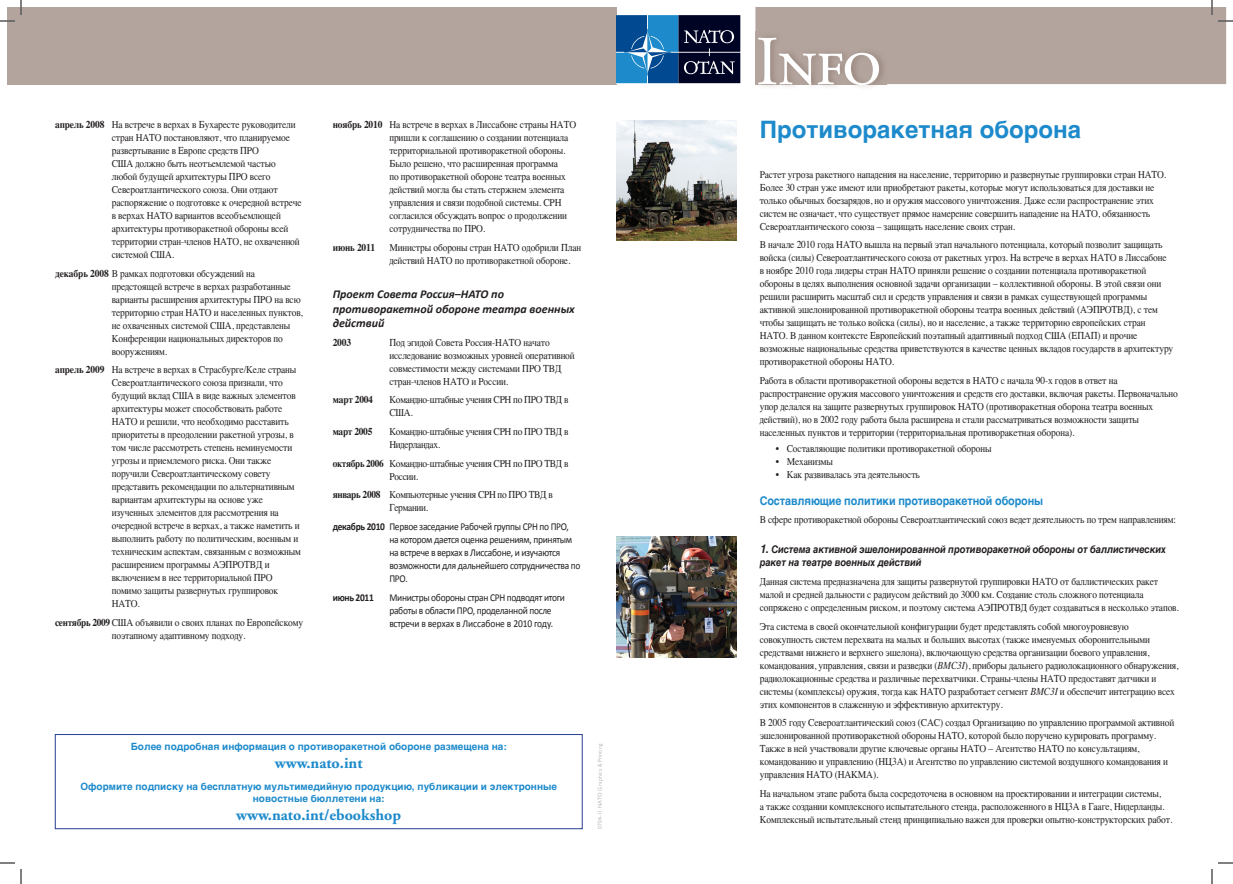
<style>
.page{position:relative;width:1233px;height:884px;background:#fff}
.page>*{position:absolute;margin:0;border:0;box-sizing:border-box;transform-origin:0 0}
.t1{font:70px "Adobe Garamond Pro";color:#fff}
.t2{font:700 24px "Helvetica";color:#1d8acb}
.t3{font:700 16px "Adobe Garamond Pro";color:#1d8acb}
.t4{font:italic 700 12px/14.4px "Calibri";color:#231f20}
.t5{font:700 12px "Helvetica";letter-spacing:-.01em;color:#1d8acb;scale:.9 1}
.t6{font:10.5px/13px "Times";letter-spacing:-.01em;color:#231f20;scale:.9 1}
.t7{font:10.5px/13px "Calibri";letter-spacing:-.03em;color:#231f20;scale:.9 1}
.t8{font:10.5px/13px "Times";letter-spacing:-.03em;color:#231f20;scale:.9 1}
.t9{font:italic 700 10.5px/13px "Helvetica";letter-spacing:-.01em;color:#231f20;scale:.9 1}
.t10{font:700 10.5px "Times";letter-spacing:-.01em;color:#231f20;scale:.9 1}
.t11{font:700 10.5px "Times";letter-spacing:-.03em;color:#231f20;scale:.9 1}
.t12{font:700 10.5px "Calibri";letter-spacing:-.03em;color:#231f20;scale:.9 1}
.t13{font:700 10px/12px "Helvetica";color:#1d8acb;text-align:center}
.t14{font:5.6px "Gill Sans";letter-spacing:.025em;color:#bcbdc0}
.s1{font-weight:700}
.s2{font-size:12px}
.s3{font-style:italic}
</style>
<div class="page">
<div style="left:7px;top:7px;width:609px;height:77px;background:#b3a59e"></div>
<svg style="left:616px;top:15px;width:125px;height:69px"></svg>
<svg style="left:616px;top:15px;width:124px;height:68px;background:#204c79"></svg>
<div style="left:55px;top:734px;width:527px;height:95px;border:1px solid #253f8e"></div>
<img style="left:616px;top:120px;width:120px;height:120px">
<img style="left:616px;top:537px;width:120px;height:120px">
<svg style="left:1218px;top:862px;width:15px;height:2px"></svg>
<svg style="left:0;top:0;width:22px;height:22px"></svg>
<svg style="left:0;top:862px;width:22px;height:22px"></svg>
<svg style="left:755px;top:0;width:478px;height:84px;background:#b9aca6"></svg>
<svg style="left:1211px;top:869px;width:1px;height:15px"></svg>
<p class="t6" style="left:112px;top:117px;width:213px;text-indent:-57px"><span class="s1">апрель 2008</span> На встрече в верхах в Бухаресте руководители стран НАТО постановляют, что планируемое развертывание в Европе средств ПРО<br>США должно быть неотъемлемой частью любой будущей архитектуры ПРО всего Североатлантического союза. Они отдают распоряжение о подготовке к очередной встрече в верхах НАТО вариантов всеобъемлющей архитектуры противоракетной обороны всей территории стран-членов НАТО, не охваченной системой США.</p>
<p class="t6" style="left:112px;top:266px;width:214px;text-indent:-57px"><span class="s1">декабрь 2008</span> В рамках подготовки обсуждений на предстоящей встрече в верхах разработанные варианты расширения архитектуры ПРО на всю территорию стран НАТО и населенных пунктов, не охваченных системой США, представлены Конференции национальных директоров по вооружениям.</p>
<p class="t6" style="left:112px;top:362px;width:212px;text-indent:-57px"><span class="s1">апрель 2009</span> На встрече в верхах в Страсбурге/Келе страны Североатлантического союза признали, что будущий вклад США в виде важных элементов архитектуры может способствовать работе НАТО и решили, что необходимо расставить приоритеты в преодолении ракетной угрозы, в том числе рассмотреть степень неминуемости угрозы и приемлемого риска. Они также поручили Североатлантическому совету представить рекомендации по альтернативным вариантам архитектуры на основе уже изученных элементов для рассмотрения на очередной встрече в верхах, а также наметить и выполнить работу по политическим, военным и техническим аспектам, связанным с возможным расширением программы АЭПРОТВД и включением в нее территориальной ПРО помимо защиты развернутых группировок НАТО.</p>
<p class="t6" style="left:55px;top:615px;width:277px;text-align:center"><span class="s1">сентябрь 2009</span> США объявили о своих планах по Европейскому поэтапному адаптивному подходу.</p>
<p class="t6" style="left:389px;top:117px;width:209px;text-indent:-57px"><span class="s1">ноябрь 2010</span> На встрече в верхах в Лиссабоне страны НАТО пришли к соглашению о создании потенциала территориальной противоракетной обороны.<br>Было решено, что расширенная программа<br>по противоракетной обороне театра военных действий могла бы стать стержнем элемента управления и связи подобной системы. СРН согласился обсуждать вопрос о продолжении сотрудничества по ПРО.</p>
<p class="t10" style="left:333px;top:237px;width:49px">июнь 2011</p>
<p class="t6" style="left:389px;top:240px;width:215px">Министры обороны стран НАТО одобрили План действий НАТО по противоракетной обороне.</p>
<p class="t4" style="left:333px;top:286px;width:244px">Проект Совета Россия–НАТО по противоракетной обороне театра военных действий</p>
<p class="t10" style="left:333px;top:332px;width:22px">2003</p>
<p class="t6" style="left:389px;top:335px;width:207px">Под эгидой Совета Россия-НАТО начато исследование возможных уровней оперативной совместимости между системами ПРО ТВД стран-членов НАТО и России.</p>
<p class="t10" style="left:333px;top:390px;width:46px">март 2004</p>
<p class="t8" style="left:389px;top:392px;width:200px">Командно-штабные учения СРН по ПРО ТВД в<br>США.</p>
<p class="t11" style="left:333px;top:421px;width:46px">март 2005</p>
<p class="t8" style="left:389px;top:424px;width:200px">Командно-штабные учения СРН по ПРО ТВД в<br>Нидерландах.</p>
<p class="t8" style="left:389px;top:456px;width:200px;text-indent:-57px"><span class="s1">октябрь 2006</span> Командно-штабные учения СРН по ПРО ТВД в<br>России.</p>
<p class="t8" style="left:389px;top:487px;width:183px;text-indent:-57px"><span class="s1">январь 2008</span> Компьютерные учения СРН по ПРО ТВД в<br>Германии.</p>
<p class="t7" style="left:389px;top:520px;width:214px;text-indent:-57px"><span class="s1">декабрь 2010</span> Первое заседание Рабочей группы СРН по ПРО, на котором дается оценка решениям, принятым на встрече в верхах в Лиссабоне, и изучаются возможности для дальнейшего сотрудничества по ПРО.</p>
<p class="t12" style="left:333px;top:591px;width:47px">июнь 2011</p>
<p class="t7" style="left:389px;top:590px;width:196px">Министры обороны стран СРН подводят итоги работы в области ПРО , проделанной после встречи в верхах в Лиссабоне в 2010 году.</p>
<p class="t13" style="left:131px;top:741px;width:378px">Более подробная информация о противоракетной обороне размещена на:</p>
<h3 class="t3" style="left:275px;top:754px;width:89px">www.nato.int</h3>
<p class="t13" style="left:80px;top:781px;width:478px">Оформите подписку на бесплатную мультимедийную продукцию, публикации и электронные новостные бюллетени на:</p>
<h3 class="t3" style="left:236px;top:806px;width:166px">www.nato.int/ebookshop</h3>
<p class="t14" style="left:597px;top:829px;width:86px;rotate:-90deg">0704-11 NATO Graphics &amp; Printing</p>
<h1 class="t1" style="left:755px;top:20px;width:128px">Info</h1>
<h2 class="t2" style="left:759px;top:110px;width:323px">Противоракетная оборона</h2>
<p class="t6" style="left:759px;top:167px;width:453px">Растет угроза ракетного нападения на население, территорию и развернутые группировки стран НАТО.<br>Более 30 стран уже имеют или приобретают ракеты, которые могут использоваться для доставки не только обычных боезарядов, но и оружия массового уничтожения. Даже если распространение этих систем не означает, что существует прямое намерение совершить нападение на НАТО, обязанность Североатлантического союза – защищать население своих стран.</p>
<p class="t6" style="left:759px;top:237px;width:461px">В начале 2010 года НАТО вышла на первый этап начального потенциала, который позволит защищать войска (силы) Североатлантического союза от ракетных угроз. На встрече в верхах НАТО в Лиссабоне в ноябре 2010 года лидеры стран НАТО приняли решение о создании потенциала противоракетной обороны в целях выполнения основной задачи организации – коллективной обороны. В этой связи они решили расширить масштаб сил и средств управления и связи в рамках существующей программы активной эшелонированной противоракетной обороны театра военных действий (АЭПРОТВД), с тем чтобы защищать не только войска (силы), но и население, а также территорию европейских стран НАТО. В данном контексте Европейский поэтапный адаптивный подход США (ЕПАП) и прочие возможные национальные средства приветствуются в качестве ценных вкладов государств в архитектуру противоракетной обороны НАТО.</p>
<p class="t6" style="left:759px;top:373px;width:466px">Работа в области противоракетной обороны ведется в НАТО с начала 90-х годов в ответ на распространение оружия массового уничтожения и средств его доставки, включая ракеты. Первоначально упор делался на защите развернутых группировок НАТО (противоракетная оборона театра военных действий), но в 2002 году работа была расширена и стали рассматриваться возможности защиты населенных пунктов и территории (территориальная противоракетная оборона).</p>
<p class="t6" style="left:775px;top:441px;width:241px">• Составляющие политики противоракетной обороны</p>
<p class="t6" style="left:775px;top:454px;width:65px">• Механизмы</p>
<p class="t6" style="left:775px;top:467px;width:162px">• Как развивалась эта деятельность</p>
<p class="t5" style="left:759px;top:491px;width:316px">Составляющие политики противоракетной обороны</p>
<p class="t6" style="left:759px;top:512px;width:464px">В сфере противоракетной обороны Североатлантический союз ведет деятельность по трем направлениям:</p>
<p class="t9" style="left:759px;top:543px;width:453px"><span class="s2">1.</span> Система активной эшелонированной противоракетной обороны от баллистических ракет на театре военных действий</p>
<p class="t6" style="left:759px;top:574px;width:467px">Данная система предназначена для защиты развернутой группировки НАТО от баллистических ракет малой и средней дальности с радиусом действий до 3000 км. Создание столь сложного потенциала сопряжено с определенным риском, и поэтому система АЭПРОТВД будет создаваться в несколько этапов.</p>
<p class="t6" style="left:759px;top:619px;width:467px">Эта система в своей окончательной конфигурации будет представлять собой многоуровневую совокупность систем перехвата на малых и больших высотах (также именуемых оборонительными средствами нижнего и верхнего эшелона), включающую средства организации боевого управления, командования, управления, связи и разведки (<span class="s3">BMC3I</span>), приборы дальнего радиолокационного обнаружения, радиолокационные средства и различные перехватчики. Страны-члены НАТО предоставят датчики и системы (комплексы) оружия, тогда как НАТО разработает сегмент <span class="s3">BMC3I</span> и обеспечит интеграцию всех этих компонентов в слаженную и эффективную архитектуру.</p>
<p class="t6" style="left:759px;top:715px;width:462px">В 2005 году Североатлантический союз (САС) создал Организацию по управлению программой активной эшелонированной противоракетной обороны НАТО, которой было поручено курировать программу.<br>Также в ней участвовали другие ключевые органы НАТО – Агентство НАТО по консультациям, командованию и управлению (НЦ3А) и Агентство по управлению системой воздушного командования и управления НАТО (НАКМА).</p>
<p class="t6" style="left:759px;top:786px;width:460px">На начальном этапе работа была сосредоточена в основном на проектировании и интеграции системы,<br>а также создании комплексного испытательного стенда, расположенного в НЦ3А в Гааге, Нидерланды.<br>Комплексный испытательный стенд при нципиально важен для проверки опытно-конструкторских работ.</p>
</div>
